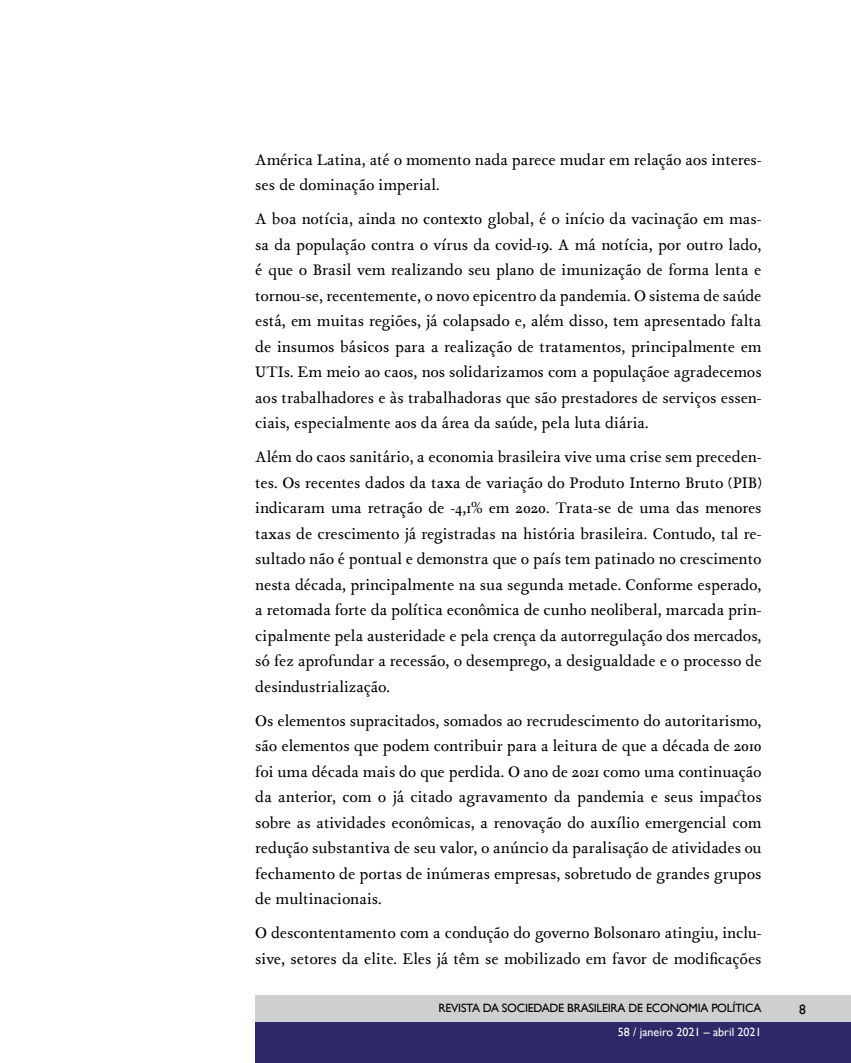
<style>
.page{position:relative;width:851px;height:1063px;background:#fff}
.page>*{position:absolute;margin:0;border:0;box-sizing:border-box;transform-origin:0 0}
.t1{font:16.5px/25.5px "Isidora";color:#000;text-align:justify}
.t2{font:13.5px "Gill Sans";color:#000}
.t3{font:12px "Gill Sans";letter-spacing:-.02em;color:#000}
.t4{font:12px "Gill Sans";color:#fff}
</style>
<div class="page">
<div style="left:255px;top:1022px;width:595px;height:41px;background:#2d2867"></div>
<div style="left:255px;top:995px;width:595px;height:27px;background:#cdcfd0"></div>
<p class="t1" style="left:255px;top:146px;width:508px">América Latina, até o momento nada parece mudar em relação aos interes&shy;ses de dominação imperial.</p>
<p class="t1" style="left:255px;top:206px;width:508px">A boa notícia, ainda no contexto global, é o início da vacinação em mas&shy;sa da população contra o vírus da covid-19. A má notícia, por outro lado, é que o Brasil vem realizando seu plano de imunização de forma lenta e tornou-se, recentemente, o novo epicentro da pandemia. O sistema de saúde está, em muitas regiões, já colapsado e, além disso, tem apresentado falta de insumos básicos para a realização de tratamentos, principalmente em UTIs. Em meio ao caos, nos solidarizamos com a populaçãoe agradecemos aos trabalhadores e às trabalhadoras que são prestadores de serviços essen&shy;ciais, especialmente aos da área da saúde, pela luta diária.</p>
<p class="t1" style="left:255px;top:444px;width:508px">Além do caos sanitário, a economia brasileira vive uma crise sem preceden&shy;tes. Os recentes dados da taxa de variação do Produto Interno Bruto (PIB) indicaram uma retração de -4,1% em 2020. Trata-se de uma das menores taxas de crescimento já registradas na história brasileira. Contudo, tal re&shy;sultado não é pontual e demonstra que o país tem patinado no crescimento nesta década, principalmente na sua segunda metade. Conforme esperado, a retomada forte da política econômica de cunho neoliberal, marcada prin&shy;cipalmente pela austeridade e pela crença da autorregulação dos mercados, só fez aprofundar a recessão, o desemprego, a desigualdade e o processo de desindustrialização.</p>
<p class="t1" style="left:255px;top:707px;width:508px">Os elementos supracitados, somados ao recrudescimento do autoritarismo, são elementos que podem contribuir para a leitura de que a década de 2010 foi uma década mais do que perdida. O ano de 2021 como uma continuação da anterior, com o já citado agravamento da pandemia e seus impactos sobre as atividades econômicas, a renovação do auxílio emergencial com redução substantiva de seu valor, o anúncio da paralisação de atividades ou fechamento de portas de inúmeras empresas, sobretudo de grandes grupos de multinacionais.</p>
<p class="t1" style="left:255px;top:920px;width:508px">O descontentamento com a condução do governo Bolsonaro atingiu, inclu&shy;sive, setores da elite. Eles já têm se mobilizado em favor de modificações</p>
<p class="t3" style="left:438px;top:1001px;width:324px">REVISTA DA SOCIEDADE BRASILEIRA DE ECONOMIA POLÍTICA</p>
<p class="t4" style="left:617px;top:1025px;width:145px">58 / janeiro 2021 – abril 2021</p>
<p class="t2" style="left:799px;top:1001px;width:8px">8</p>
</div>
